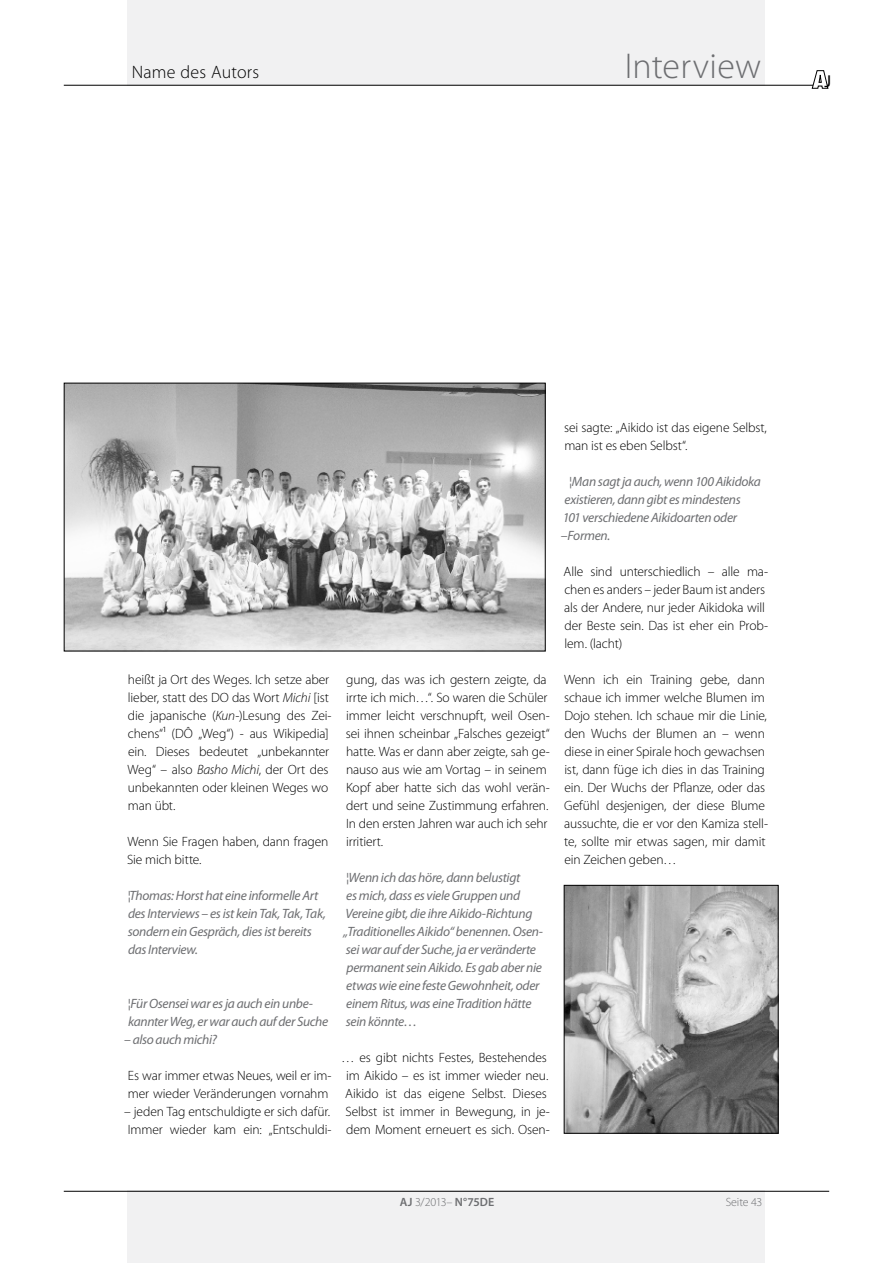
<style>
.page{position:relative;width:893px;height:1263px;background:#fff}
.page>*{position:absolute;margin:0;border:0;box-sizing:border-box;transform-origin:0 0}
.t1{font:300 36px "Myriad Pro";letter-spacing:.01em;color:#6d6e71}
.t2{font:300 18px "Myriad Pro";letter-spacing:.015em;color:#000}
.t3{font:17.25px "Myriad Pro";color:#000;scale:1.06 1}
.t4{font:300 13.5px/18px "Myriad Pro";letter-spacing:-.01em;color:#000}
.t5{font:italic 13.5px/18px "Myriad Pro";letter-spacing:-.02em;color:#6d6e71}
.t6{font:600 12px "Myriad Pro";color:#6d6e71}
.t7{font:300 12px "Myriad Pro";letter-spacing:-.005em;color:#6d6e71}
.s1{font-style:italic}
.s2{font-style:normal}
.s3{font-weight:300}
</style>
<div class="page">
<div style="left:128px;top:0;width:637px;height:85px;background:#f1f1f2"></div>
<div style="left:128px;top:1191px;width:637px;height:72px;background:#f1f1f2"></div>
<hr style="left:64px;top:85px;width:765px;height:1px;background:#000">
<hr style="left:64px;top:1191px;width:765px;height:1px;background:#000">
<svg style="left:812px;top:71px;width:16px;height:17px"></svg>
<img style="left:66px;top:385px;width:478px;height:264px">
<div style="left:64px;top:383px;width:482px;height:268px;border:1px solid #000"></div>
<img style="left:566px;top:887px;width:210px;height:245px">
<div style="left:564px;top:885px;width:214px;height:249px;border:1px solid #000"></div>
<h2 class="t2" style="left:132px;top:61px;width:129px">Name des Autors</h2>
<h1 class="t1" style="left:625px;top:44px;width:138px">Interview</h1>
<p class="t3" style="left:824px;top:70px;width:8px">J</p>
<p class="t4" style="left:128px;top:670px;width:206px">heißt ja Ort des Weges. Ich setze aber lieber, statt des DO das Wort <span class="s1">Michi</span> [ist die japanische (<span class="s1">Kun</span>-)Lesung des Zei&shy;chens“¹ (DÔ „Weg“) - aus Wikipedia] ein. Dieses bedeutet „unbekannter<br>Weg“ – also <span class="s1">Basho Michi</span>, der Ort des unbekannten oder kleinen Weges wo man übt.</p>
<p class="t4" style="left:127px;top:832px;width:203px">Wenn Sie Fragen haben, dann fragen<br>Sie mich bitte.</p>
<p class="t5" style="left:128px;top:886px;width:200px"><span class="s2">¦</span>Thomas: Horst hat eine informelle Art des Interviews – es ist kein Tak, Tak, Tak, sondern ein Gespräch, dies ist bereits das Interview.</p>
<p class="t5" style="left:128px;top:994px;width:202px"><span class="s2">¦</span>Für Osensei war es ja auch ein unbe&shy;kannter Weg, er war auch auf der Suche</p>
<p class="t5" style="left:124px;top:1030px;width:94px">– also auch michi?</p>
<p class="t4" style="left:128px;top:1066px;width:205px">Es war immer etwas Neues, weil er im&shy;mer wieder Veränderungen vornahm</p>
<p class="t4" style="left:124px;top:1102px;width:209px">– jeden Tag entschuldigte er sich dafür.<br>Immer wieder kam ein: „Entschuldi-</p>
<p class="t4" style="left:346px;top:670px;width:206px">gung, das was ich gestern zeigte, da irrte ich mich…“. So waren die Schüler immer leicht verschnupft, weil Osen&shy;sei ihnen scheinbar „Falsches gezeigt“ hatte. Was er dann aber zeigte, sah ge&shy;nauso aus wie am Vortag – in seinem Kopf aber hatte sich das wohl verän&shy;dert und seine Zustimmung erfahren.<br>In den ersten Jahren war auch ich sehr irritiert.</p>
<p class="t5" style="left:344px;top:868px;width:201px"><span class="s2">¦</span>Wenn ich das höre, dann belustigt<br>es mich, dass es viele Gruppen und Vereine gibt, die ihre Aikido-Richtung „Traditionelles Aikido“ benennen. Osen&shy;sei war auf der Suche, ja er veränderte permanent sein Aikido. Es gab aber nie etwas wie eine feste Gewohnheit, oder einem Ritus, was eine Tradition hätte sein könnte…</p>
<p class="t4" style="left:341px;top:1048px;width:210px;text-align:center">… es gibt nichts Festes, Bestehendes im Aikido – es ist immer wieder neu.<br>Aikido ist das eigene Selbst. Dieses Selbst ist immer in Bewegung, in je&shy;dem Moment erneuert es sich. Osen-</p>
<p class="t4" style="left:564px;top:418px;width:204px">sei sagte: „Aikido ist das eigene Selbst, man ist es eben Selbst“.</p>
<p class="t5" style="left:561px;top:472px;width:202px;text-indent:8px"><span class="s2">¦</span>Man sagt ja auch, wenn 100 Aikidoka existieren, dann gibt es mindestens<br>101 verschiedene Aikidoarten oder –Formen.</p>
<p class="t4" style="left:564px;top:562px;width:206px">Alle sind unterschiedlich – alle ma&shy;chen es anders – jeder Baum ist anders als der Andere, nur jeder Aikidoka will der Beste sein. Das ist eher ein Prob&shy;lem. (lacht)</p>
<p class="t4" style="left:564px;top:670px;width:206px">Wenn ich ein Training gebe, dann schaue ich immer welche Blumen im Dojo stehen. Ich schaue mir die Linie, den Wuchs der Blumen an – wenn diese in einer Spirale hoch gewachsen ist, dann füge ich dies in das Training ein. Der Wuchs der Pflanze, oder das Gefühl desjenigen, der diese Blume aussuchte, die er vor den Kamiza stell&shy;te, sollte mir etwas sagen, mir damit ein Zeichen geben…</p>
<p class="t6" style="left:400px;top:1194px;width:96px">AJ <span class="s3">3/2013–</span> N°75DE</p>
<p class="t7" style="left:726px;top:1195px;width:38px">Seite 43</p>
</div>
